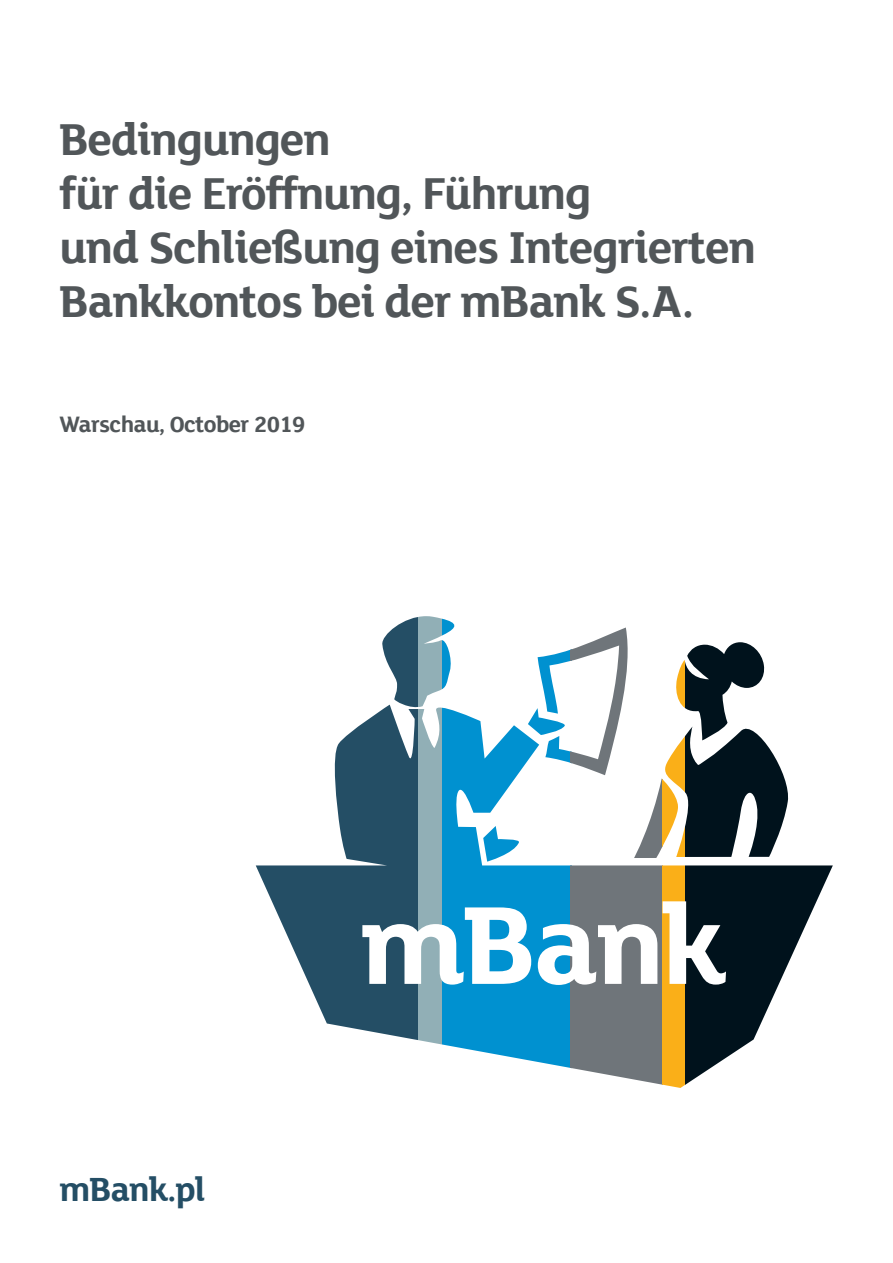
<style>
.page{position:relative;width:893px;height:1263px;background:#fff}
.page>*{position:absolute;margin:0;border:0;box-sizing:border-box;transform-origin:0 0}
.t1{font:700 48px/54px "FS Lola";letter-spacing:-.025em;color:#515659}
.t2{font:700 36px "FS Lola";letter-spacing:-.025em;color:#244e65}
.t3{font:700 24px "FS Lola";letter-spacing:-.025em;color:#515659}
</style>
<div class="page">
<svg style="left:256px;top:617px;width:162px;height:423px"></svg>
<svg style="left:442px;top:618px;width:128px;height:450px;fill:#0091d0"></svg>
<svg style="left:570px;top:627px;width:93px;height:458px"></svg>
<svg style="left:685px;top:642px;width:148px;height:443px"></svg>
<svg style="left:663px;top:660px;width:22px;height:428px;fill:#faaf18"></svg>
<svg style="left:418px;top:616px;width:24px;height:429px;background:#9cb7bd"></svg>
<svg style="left:362px;top:901px;width:364px;height:84px"></svg>
<p class="t1" style="left:60px;top:110px;width:273px">Bedingungen</p>
<p class="t1" style="left:60px;top:164px;width:533px">für die Eröffnung, Führung</p>
<p class="t1" style="left:60px;top:218px;width:698px">und Schließung eines Integrierten<br>Bankkontos bei der mBank S.A.</p>
<p class="t3" style="left:60px;top:408px;width:248px">Warschau, October 2019</p>
<p class="t2" style="left:60px;top:1165px;width:148px">mBank.pl</p>
</div>
